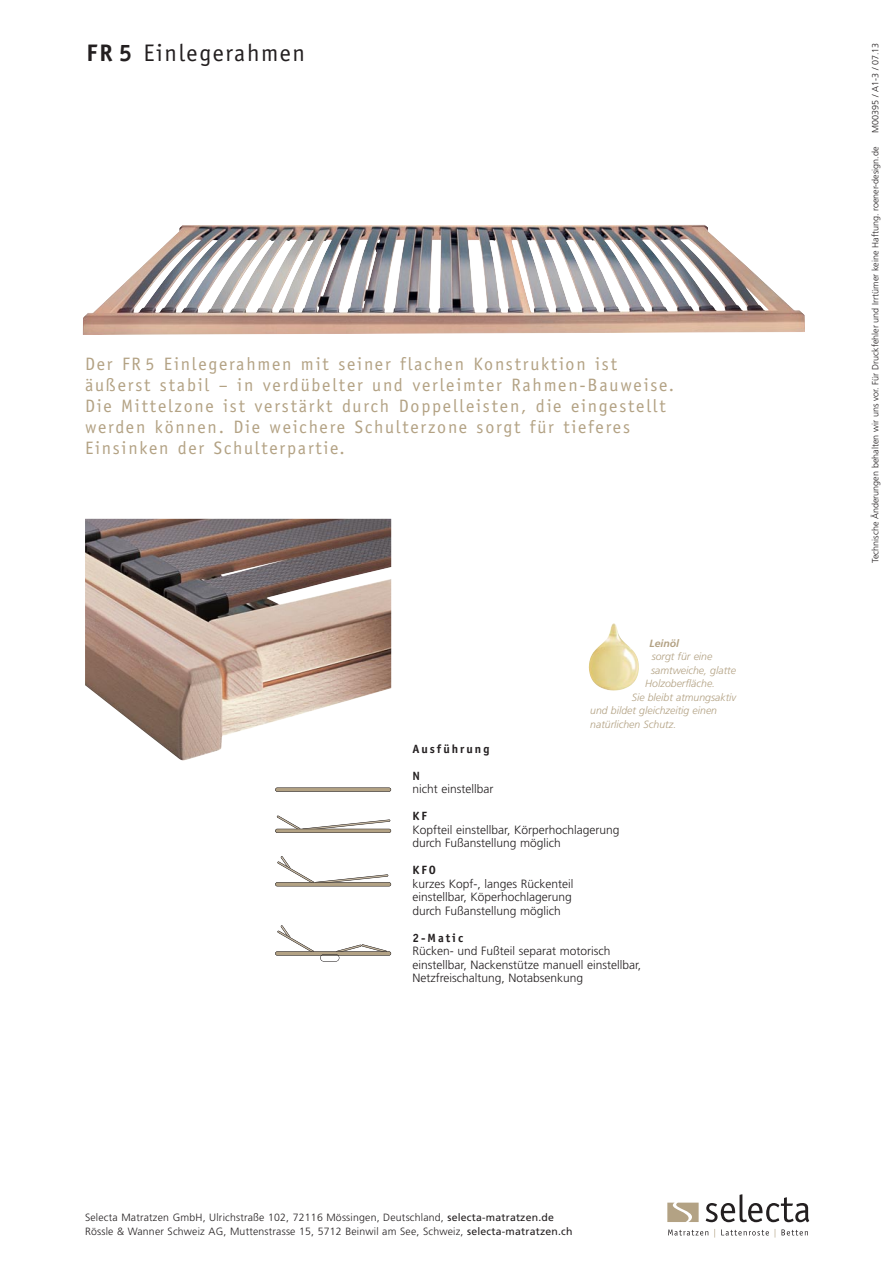
<style>
.page{position:relative;width:893px;height:1263px;background:#fff}
.page>*{position:absolute;margin:0;border:0;box-sizing:border-box;transform-origin:0 0}
.t1{font:24px "Officina Sans";letter-spacing:.07em;color:#231f20}
.t2{font:18px/21px "Officina Sans";letter-spacing:.1em;color:#b3a284}
.t3{font:300 12px/13.5px "Frutiger";color:#231f20}
.t4{font:700 12px "Officina Sans";letter-spacing:.165em;color:#231f20}
.t5{font:300 10.5px/13.5px "Frutiger";letter-spacing:.02em;color:#231f20}
.t6{font:italic 300 10.5px "Frutiger";color:#b3a284}
.t7{font:italic 700 10.5px "Frutiger";color:#b3a284}
.t8{font:300 9px "Frutiger";color:#231f20}
.s1{font-weight:700}
.s2{font-weight:400}
</style>
<div class="page">
<img style="left:83px;top:225px;width:722px;height:110px">
<img style="left:85px;top:519px;width:306px;height:241px">
<svg style="left:706px;top:1194px;width:103px;height:28px"></svg>
<svg style="left:668px;top:1203px;width:30px;height:19px"></svg>
<svg style="left:668px;top:1229px;width:40px;height:6px"></svg>
<svg style="left:721px;top:1229px;width:48px;height:6px"></svg>
<svg style="left:775px;top:1229px;width:33px;height:8px"></svg>
<img style="left:623px;top:641px;width:15px;height:20px">
<svg style="left:277px;top:856px;width:111px;height:26px"></svg>
<hr style="left:275px;top:788px;width:116px;height:4px;background:#b3a284;border-radius:2px">
<div style="left:275px;top:787px;width:116px;height:5px;border:1px solid #231f20;border-radius:2px"></div>
<div style="left:275px;top:882px;width:116px;height:4px;border:1px solid #231f20;border-radius:2px"></div>
<svg style="left:277px;top:815px;width:113px;height:14px"></svg>
<div style="left:275px;top:829px;width:116px;height:4px;border:1px solid #231f20;border-radius:2px"></div>
<svg style="left:277px;top:925px;width:37px;height:26px"></svg>
<svg style="left:337px;top:944px;width:50px;height:7px"></svg>
<hr style="left:275px;top:951px;width:116px;height:4px;background:#b3a284;border-radius:2px">
<div style="left:275px;top:951px;width:116px;height:5px;border:1px solid #231f20;border-radius:2px"></div>
<div style="left:320px;top:954px;width:19px;height:8px;border:1px solid #231f20;border-radius:4px"></div>
<h1 class="t1" style="left:87px;top:44px;width:220px"><span class="s1">FR 5</span> Einlegerahmen</h1>
<p class="t2" style="left:85px;top:355px;width:590px">Der FR 5 Einlegerahmen mit seiner flachen Konstruktion ist äußerst stabil – in verdübelter und verleimter Rahmen-Bauweise.<br>Die Mittelzone ist verstärkt durch Doppelleisten, die eingestellt werden können. Die weichere Schulterzone sorgt für tieferes Einsinken der Schulterpartie.</p>
<p class="t7" style="left:649px;top:639px;width:31px">Leinöl</p>
<p class="t6" style="left:652px;top:652px;width:62px">sorgt für eine</p>
<p class="t6" style="left:651px;top:666px;width:86px">samtweiche, glatte</p>
<p class="t6" style="left:645px;top:679px;width:71px">Holzoberfläche.</p>
<p class="t6" style="left:632px;top:693px;width:106px">Sie bleibt atmungsaktiv</p>
<p class="t6" style="left:590px;top:706px;width:128px">und bildet gleichzeitig einen</p>
<p class="t6" style="left:590px;top:720px;width:88px">natürlichen Schutz.</p>
<p class="t4" style="left:412px;top:744px;width:78px">Ausführung</p>
<p class="t4" style="left:412px;top:771px;width:9px">N</p>
<p class="t3" style="left:412px;top:783px;width:82px">nicht einstellbar</p>
<p class="t4" style="left:412px;top:812px;width:16px">KF</p>
<p class="t3" style="left:412px;top:824px;width:208px">Kopfteil einstellbar, Körperhochlagerung durch Fußanstellung möglich</p>
<p class="t4" style="left:412px;top:866px;width:25px">KFO</p>
<p class="t3" style="left:412px;top:878px;width:162px">kurzes Kopf-, langes Rückenteil einstellbar, Köperhochlagerung durch Fußanstellung möglich</p>
<p class="t4" style="left:412px;top:933px;width:52px">2-Matic</p>
<p class="t3" style="left:412px;top:945px;width:230px">Rücken- und Fußteil separat motorisch einstellbar, Nackenstütze manuell einstellbar,<br>Netzfreischaltung, Not absenkung</p>
<p class="t5" style="left:85px;top:1212px;width:489px">Selecta Matratzen GmbH, Ulrichstraße 102, 72116 Mössingen, Deutschland, <span class="s2">selecta-matratzen.de<br></span>Rössle &amp; Wanner Schweiz AG, Muttenstrasse 15, 5712 Beinwil am See, Schweiz, <span class="s2">selecta-matratzen.ch</span></p>
<p class="t8" style="left:872px;top:133px;width:92px;rotate:-90deg">M00395 / A1-3 / 07.13</p>
<p class="t8" style="left:872px;top:563px;width:418px;rotate:-90deg">Technische Änderungen behalten wir uns vor. Für Druckfehler und Irrtümer keine Haftung. roener-design.de</p>
</div>
